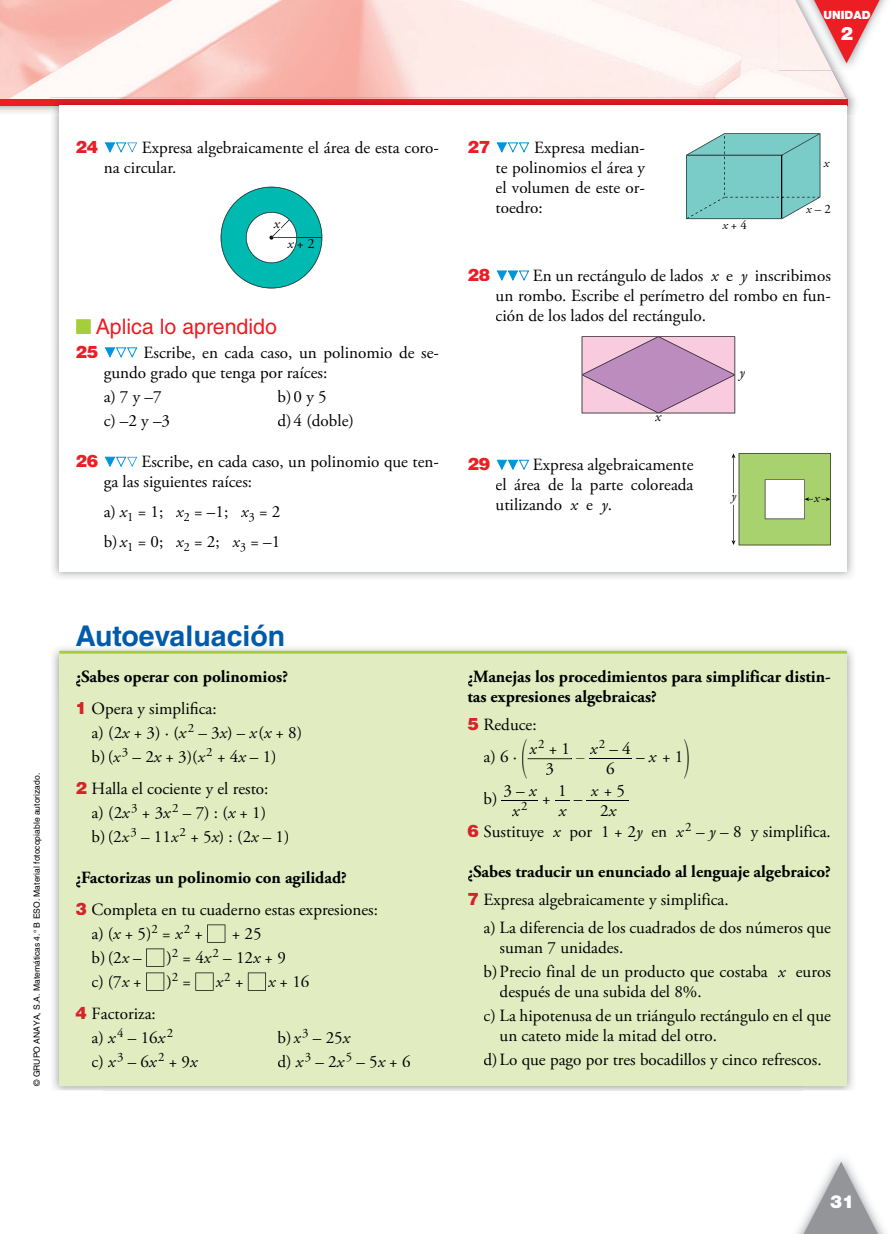
<style>
.page{position:relative;width:893px;height:1234px;background:#fff}
.page>*{position:absolute;margin:0;border:0;box-sizing:border-box;transform-origin:0 0}
.t1{font:700 28.5px "Helvetica LT Std";color:#005baa}
.t2{font:21.3px "Helvetica LT Std";color:#ed1d24}
.t3{font:900 18.6px "Helvetica Neue LT Std";color:#fff}
.t4{font:900 18px "Helvetica Neue LT Std";color:#fff}
.t5{font:17.1px/20px "Adobe Garamond Pro";color:#000}
.t6{font:700 17.1px/32.1px "Adobe Garamond Pro";color:#000}
.t7{font:900 17.1px "Helvetica LT Std";color:#ed1d24}
.t8{font:italic 17.1px "Adobe Garamond Pro";color:#000}
.t9{font:italic 14.25px "Adobe Garamond Pro";color:#000}
.t10{font:14.25px "Adobe Garamond Pro";color:#000}
.t11{font:12.9px "Adobe Garamond Pro";color:#000}
.t12{font:italic 12.9px "Adobe Garamond Pro";color:#000}
.t13{font:900 11.4px "Helvetica Neue LT Std";color:#fff}
.t14{font:8.55px "Helvetica LT Std";color:#000}
.s1{font-style:italic}
.s2{color:#a6ce39}
.s3{font-family:"Helvetica LT Std";font-weight:900;color:#d72229}
.s4{font-weight:400}
.s5{font-weight:700}
.s6{font-style:normal}
</style>
<div class="page">
<img style="left:797px;top:1159px;width:88px;height:74px">
<svg style="left:804px;top:1161px;width:74px;height:72px"></svg>
<img style="left:0;top:84px;width:854px;height:29px">
<img style="left:0;top:0;width:846px;height:100px">
<div style="left:0;top:100px;width:847px;height:6px;background:#ed1d24"></div>
<img style="left:53px;top:115px;width:51px;height:463px">
<img style="left:803px;top:115px;width:50px;height:463px">
<img style="left:51px;top:97px;width:796px;height:9px">
<div style="left:59px;top:106px;width:788px;height:466px;background:#fff"></div>
<img style="left:832px;top:0;width:55px;height:71px">
<img style="left:779px;top:0;width:53px;height:71px">
<svg style="left:814px;top:0;width:66px;height:63px"></svg>
<svg style="left:104px;top:142px;width:34px;height:11px"></svg>
<svg style="left:104px;top:347px;width:34px;height:10px"></svg>
<svg style="left:104px;top:456px;width:33px;height:11px"></svg>
<svg style="left:496px;top:142px;width:34px;height:11px"></svg>
<svg style="left:686px;top:133px;width:135px;height:87px"></svg>
<svg style="left:496px;top:270px;width:34px;height:11px"></svg>
<svg style="left:582px;top:336px;width:154px;height:77px"></svg>
<svg style="left:496px;top:459px;width:34px;height:11px"></svg>
<svg style="left:731px;top:453px;width:100px;height:92px"></svg>
<img style="left:52px;top:647px;width:802px;height:46px">
<img style="left:53px;top:693px;width:51px;height:397px">
<img style="left:803px;top:693px;width:50px;height:397px">
<div style="left:59px;top:653px;width:788px;height:432px;background:#e1edc1"></div>
<svg style="left:207px;top:924px;width:18px;height:18px"></svg>
<svg style="left:146px;top:948px;width:18px;height:18px"></svg>
<svg style="left:146px;top:972px;width:18px;height:18px"></svg>
<svg style="left:195px;top:972px;width:19px;height:18px"></svg>
<svg style="left:248px;top:972px;width:18px;height:18px"></svg>
<hr style="left:589px;top:758px;width:43px;height:1px;background:#000">
<hr style="left:502px;top:800px;width:36px;height:1px;background:#000">
<svg style="left:555px;top:800px;width:14px;height:1px"></svg>
<hr style="left:587px;top:800px;width:42px;height:1px;background:#000">
<hr style="left:59px;top:650px;width:788px;height:3px;background:#a6ce39">
<svg style="left:221px;top:187px;width:102px;height:101px"></svg>
<svg style="left:527px;top:758px;width:45px;height:2px"></svg>
<p class="t13" style="left:823px;top:8px;width:49px">UNIDAD</p>
<p class="t3" style="left:841px;top:22px;width:14px">2</p>
<p class="t14" style="left:32px;top:1085px;width:314px;rotate:-90deg">© GRUPO ANAYA, S.A. Matemáticas 4.° B ESO. Material fotocopiable autorizado.</p>
<p class="t7" style="left:75px;top:135px;width:24px">24</p>
<p class="t5" style="left:104px;top:138px;width:337px;text-indent:38px">Expresa algebraicamente el área de esta coro&shy;na circular.</p>
<p class="t9" style="left:274px;top:215px;width:7px">x</p>
<p class="t10" style="left:287px;top:235px;width:29px"><span class="s1">x</span> + 2</p>
<p class="t2" style="left:75px;top:314px;width:203px"><span class="s2">■</span> Aplica lo aprendido</p>
<p class="t7" style="left:75px;top:340px;width:24px">25</p>
<p class="t5" style="left:104px;top:343px;width:337px;text-indent:40px">Escribe, en cada caso, un polinomio de se&shy;gundo grado que tenga por raíces:</p>
<p class="t5" style="left:104px;top:387px;width:59px">a) 7 y –7</p>
<p class="t5" style="left:277px;top:387px;width:51px">b)0 y 5</p>
<p class="t5" style="left:104px;top:411px;width:68px">c) –2 y –3</p>
<p class="t5" style="left:277px;top:411px;width:78px">d)4 (doble)</p>
<p class="t7" style="left:75px;top:449px;width:24px">26</p>
<p class="t5" style="left:104px;top:452px;width:337px;text-indent:38px">Escribe, en cada caso, un polinomio que ten&shy;ga las siguientes raíces:</p>
<p class="t5" style="left:104px;top:497px;width:178px;line-height:30px">a) <span class="s1">x</span><sub>1</sub> = 1; <span class="s1">x</span><sub>2</sub> = –1; <span class="s1">x</span><sub>3</sub> = 2 b) <span class="s1">x</span><sub>1</sub> = 0; <span class="s1">x</span><sub>2</sub> = 2; <span class="s1">x</span><sub>3</sub> = –1</p>
<h1 class="t1" style="left:75px;top:618px;width:211px">Autoevaluación</h1>
<p class="t6" style="left:75px;top:661px;width:214px">¿Sabes operar con polinomios?<br><span class="s3">1</span> <span class="s4">Opera y simplifica:</span></p>
<p class="t5" style="left:92px;top:721px;width:212px;line-height:24px">a) (2<span class="s1">x</span> + 3) · (<span class="s1">x</span> <sup>2</sup> – 3<span class="s1">x</span>) – <span class="s1">x</span>(<span class="s1">x</span> + 8) b)(<span class="s1">x</span> <sup>3</sup> – 2<span class="s1">x</span> + 3)(<span class="s1">x</span> <sup>2</sup> + 4<span class="s1">x</span> – 1)</p>
<p class="t5" style="left:92px;top:777px;width:199px;line-height:24px;text-indent:-16px"><span class="s3">2</span> Halla el cociente y el resto:<br>a) (2<span class="s1">x</span> <sup>3</sup> + 3<span class="s1">x</span> <sup>2</sup> – 7) : (<span class="s1">x</span> + 1) b)(2<span class="s1">x</span> <sup>3</sup> – 11<span class="s1">x</span> <sup>2</sup> + 5<span class="s1">x</span>) : (2<span class="s1">x</span> – 1)</p>
<p class="t5" style="left:75px;top:861px;width:304px;line-height:32.1px"><span class="s5">¿Factorizas un polinomio con agilidad?<br></span><span class="s3">3</span> Completa en tu cuaderno estas expresiones:</p>
<p class="t5" style="left:92px;top:923px;width:113px">a) (<span class="s1">x</span> + 5)<sup>2</sup> = <span class="s1">x</span> <sup>2</sup> +</p>
<p class="t5" style="left:232px;top:923px;width:31px">+ 25</p>
<p class="t5" style="left:92px;top:947px;width:52px">b)(2<span class="s1">x</span> –</p>
<p class="t5" style="left:166px;top:947px;width:121px">)<sup>2</sup> = 4<span class="s1">x</span> <sup>2</sup> – 12<span class="s1">x</span> + 9</p>
<p class="t5" style="left:92px;top:971px;width:52px">c) (7<span class="s1">x</span> +</p>
<p class="t5" style="left:166px;top:971px;width:26px">)<sup>2</sup> =</p>
<p class="t8" style="left:216px;top:970px;width:29px">x <sup>2</sup> <span class="s6">+</span></p>
<p class="t5" style="left:268px;top:971px;width:43px"><span class="s1">x</span> + 16</p>
<p class="t5" style="left:92px;top:1001px;width:83px;line-height:24px;text-indent:-16px"><span class="s3">4</span> Factoriza:<br>a) <span class="s1">x</span> <sup>4</sup> – 16<span class="s1">x</span> <sup>2</sup></p>
<p class="t5" style="left:277px;top:1027px;width:74px">b) <span class="s1">x</span> <sup>3</sup> – 25<span class="s1">x</span></p>
<p class="t5" style="left:92px;top:1051px;width:107px">c) <span class="s1">x</span> <sup>3</sup> – 6<span class="s1">x</span> <sup>2</sup> + 9<span class="s1">x</span></p>
<p class="t5" style="left:277px;top:1051px;width:135px">d) <span class="s1">x</span> <sup>3</sup> – 2<span class="s1">x</span> <sup>5</sup> – 5<span class="s1">x</span> + 6</p>
<p class="t7" style="left:467px;top:135px;width:24px">27</p>
<p class="t5" style="left:496px;top:138px;width:151px;text-align:justify;text-indent:39px">Expresa median&shy;te polinomios el área y el volumen de este or&shy;toedro:</p>
<p class="t11" style="left:722px;top:217px;width:26px"><span class="s1">x</span> + 4</p>
<p class="t12" style="left:824px;top:155px;width:7px">x</p>
<p class="t11" style="left:806px;top:201px;width:26px"><span class="s1">x</span> – 2</p>
<p class="t7" style="left:467px;top:263px;width:24px">28</p>
<p class="t5" style="left:496px;top:266px;width:337px;text-align:justify;text-indent:37px">En un rectángulo de lados <span class="s1">x</span> e <span class="s1">y</span> inscribimos un rombo. Escribe el perímetro del rombo en fun&shy;ción de los lados del rectángulo.</p>
<p class="t9" style="left:655px;top:408px;width:7px">x</p>
<p class="t7" style="left:467px;top:452px;width:24px">29</p>
<p class="t5" style="left:496px;top:455px;width:199px;text-align:justify;text-indent:37px">Expresa algebraicamente el área de la parte coloreada utilizando <span class="s1">x</span> e <span class="s1">y</span>.</p>
<p class="t9" style="left:739px;top:363px;width:7px">y</p>
<p class="t12" style="left:731px;top:488px;width:6px">y</p>
<p class="t12" style="left:814px;top:490px;width:7px">x</p>
<p class="t6" style="left:467px;top:667px;width:365px;line-height:20px">¿Manejas los procedimientos para simplificar distin&shy;tas expresiones algebraicas?</p>
<p class="t5" style="left:467px;top:709px;width:71px;line-height:32.1px;text-align:center"><span class="s3">5</span> Reduce: a) 6 ·</p>
<p class="t5" style="left:529px;top:739px;width:42px;text-align:center"><span class="s1">x</span> <sup>2</sup> + 1<br>3</p>
<p class="t5" style="left:590px;top:739px;width:42px;text-align:center"><span class="s1">x</span> <sup>2</sup> – 4<br>6</p>
<p class="t5" style="left:636px;top:747px;width:49px">– <span class="s1">x</span> + 1</p>
<p class="t5" style="left:576px;top:747px;width:10px">–</p>
<p class="t5" style="left:591px;top:781px;width:36px"><span class="s1">x</span> + 5</p>
<p class="t5" style="left:600px;top:801px;width:17px">2<span class="s1">x</span></p>
<p class="t5" style="left:467px;top:821px;width:365px"><span class="s3">6</span> Sustituye <span class="s1">x</span> por 1 + 2<span class="s1">y</span> en <span class="s1">x</span> <sup>2</sup> – <span class="s1">y</span> – 8 y simplifica.</p>
<p class="t6" style="left:467px;top:857px;width:365px;line-height:28px">¿Sabes traducir un enunciado al lenguaje algebraico?<br><span class="s3">7</span> <span class="s4">Expresa algebraicamente y simplifica.</span></p>
<p class="t5" style="left:500px;top:917px;width:333px;text-indent:-16px">a) La diferencia de los cuadrados de dos números que suman 7 unidades.</p>
<p class="t5" style="left:500px;top:961px;width:333px;text-indent:-16px">b)Precio final de un producto que costaba <span class="s1">x</span> euros después de una subida del 8%.</p>
<p class="t5" style="left:500px;top:1005px;width:333px;text-indent:-16px">c) La hipotenusa de un triángulo rectángulo en el que un cateto mide la mitad del otro.</p>
<p class="t5" style="left:483px;top:1049px;width:340px">d)Lo que pago por tres bocadillos y cinco refrescos.</p>
<p class="t5" style="left:483px;top:789px;width:16px">b)</p>
<p class="t5" style="left:512px;top:781px;width:40px;text-indent:-9px">3 – <span class="s1">x x</span><sup>2</sup> +</p>
<p class="t5" style="left:558px;top:781px;width:10px">1</p>
<p class="t5" style="left:574px;top:789px;width:10px">–</p>
<p class="t8" style="left:559px;top:800px;width:9px">x</p>
<p class="t4" style="left:830px;top:1190px;width:26px">31</p>
</div>
